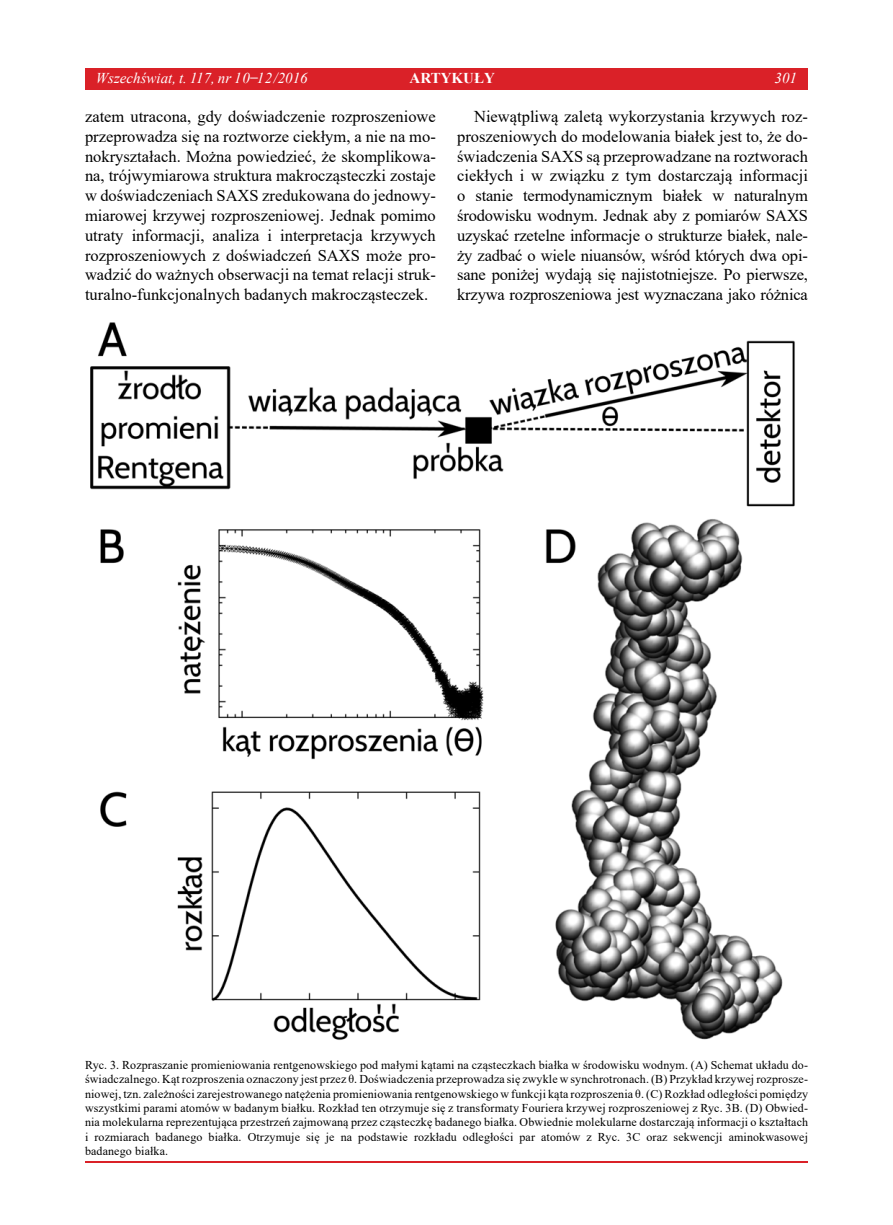
<style>
.page{position:relative;width:893px;height:1225px;background:#fff}
.page>*{position:absolute;margin:0;border:0;box-sizing:border-box;transform-origin:0 0}
.t1{font:16.5px/19.8px "Times New Roman";letter-spacing:-.005em;color:#000;text-align:justify}
.t2{font:italic 15px "Times New Roman";color:#fff}
.t3{font:700 15px "Times New Roman";color:#fff}
.t4{font:12px/14.4px "Times New Roman";letter-spacing:.01em;color:#000;text-align:justify}
.s1{font-style:normal}
</style>
<div class="page">
<hr style="left:85px;top:1161px;width:723px;height:1px;background:#da2128">
<img style="left:90px;top:322px;width:705px;height:718px">
<div style="left:85px;top:68px;width:723px;height:21px;background:#da2128"></div>
<p class="t2" style="left:96px;top:68px;width:214px">Wszechświat, t. 117, nr 10 <span class="s1">̶</span>12/2016</p>
<p class="t3" style="left:410px;top:67px;width:87px">ARTYKUŁY</p>
<p class="t2" style="left:774px;top:68px;width:24px">301</p>
<p class="t1" style="left:85px;top:106px;width:352px">zatem utracona, gdy doświadczenie rozproszeniowe przeprowadza się na roztworze ciekłym, a nie na mo&shy;nokryształach. Można powiedzieć, że skomplikowa&shy;na, trójwymiarowa struktura makrocząsteczki zostaje w doświadczeniach SAXS zredukowana do jednowy&shy;miarowej krzywej rozproszeniowej. Jednak pomimo utraty informacji, analiza i interpretacja krzywych rozproszeniowych z doświadczeń SAXS może pro&shy;wadzić do ważnych obserwacji na temat relacji struk&shy;turalno-funkcjonalnych badanych makrocząsteczek.</p>
<p class="t1" style="left:457px;top:106px;width:352px;text-indent:17px">Niewątpliwą zaletą wykorzystania krzywych roz&shy;proszeniowych do modelowania białek jest to, że do&shy;świadczenia SAXS są przeprowadzane na roztworach ciekłych i w związku z tym dostarczają informacji o stanie termodynamicznym białek w naturalnym środowisku wodnym. Jednak aby z pomiarów SAXS uzyskać rzetelne informacje o strukturze białek, nale&shy;ży zadbać o wiele niuansów, wśród których dwa opi&shy;sane poniżej wydają się najistotniejsze. Po pierwsze, krzywa rozproszeniowa jest wyznaczana jako różnica</p>
<p class="t4" style="left:85px;top:1057px;width:725px">Ryc. 3. Rozpraszanie promieniowania rentgenowskiego pod małymi kątami na cząsteczkach białka w środowisku wodnym. (A) Schemat układu do&shy;świadczalnego. Kąt rozproszenia oznaczony jest przez θ. Doświadczenia przeprowadza się zwykle w synchrotronach. (B) Przykład krzywej rozprosze&shy;niowej, tzn. zależności zarejestrowanego natężenia promieniowania rentgenowskiego w funkcji kąta rozproszenia θ. (C) Rozkład odległości pomiędzy wszystkimi parami atomów w badanym białku. Rozkład ten otrzymuje się z transformaty Fouriera krzywej rozproszeniowej z Ryc. 3B. (D) Obwied&shy;nia molekularna reprezentująca przestrzeń zajmowaną przez cząsteczkę badanego białka. Obwiednie molekularne dostarczają informacji o kształtach i rozmiarach badanego białka. Otrzymuje się je na podstawie rozkładu odległości par atomów z Ryc. 3C oraz sekwencji aminokwasowej badanego białka.</p>
</div>
